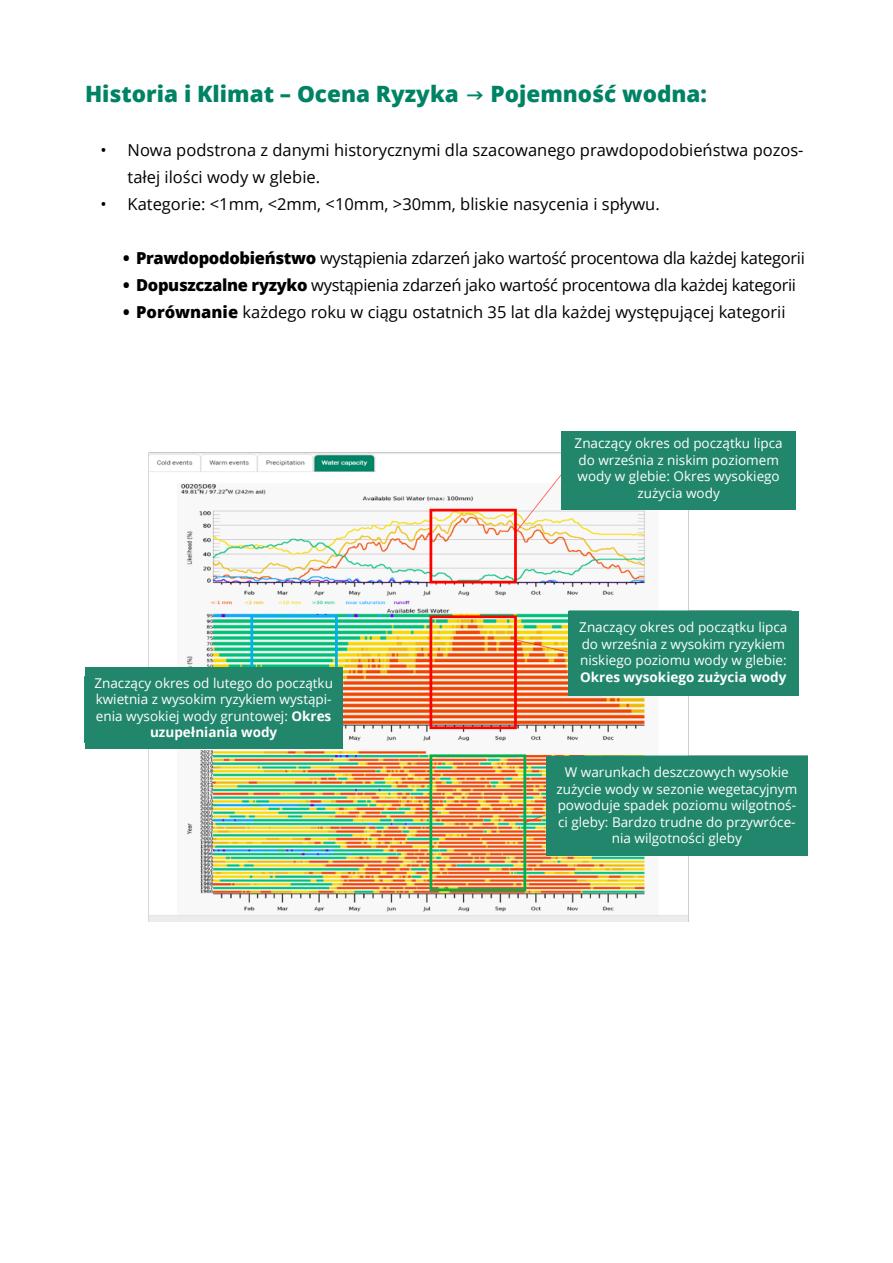
<style>
.page{position:relative;width:893px;height:1263px;background:#fff}
.page>*{position:absolute;margin:0;border:0;box-sizing:border-box;transform-origin:0 0}
.t1{font:800 22.5px "Open Sans";color:#008364}
.t2{font:16.5px/27px "Open Sans";color:#000}
.t3{font:16.5px "Open Sans";letter-spacing:-.02em;color:#000}
.t4{font:13.5px/16.5px "Open Sans";color:#fff;text-align:center}
.t5{font:700 13.5px "Open Sans";color:#fff}
.s1{font-weight:800}
.s2{font-weight:700}
</style>
<div class="page">
<img style="left:148px;top:452px;width:660px;height:470px">
<div style="left:561px;top:431px;width:235px;height:79px;background:#22866d"></div>
<div style="left:568px;top:611px;width:231px;height:84px;background:#22866d"></div>
<div style="left:546px;top:757px;width:262px;height:99px;background:#22866d"></div>
<div style="left:85px;top:667px;width:257px;height:82px;background:#22866d"></div>
<h1 class="t1" style="left:85px;top:77px;width:624px">Historia i Klimat – Ocena Ryzyka → Pojemność wodna:</h1>
<p class="t2" style="left:128px;top:136px;width:677px;text-indent:-27px">• Nowa podstrona z danymi historycznymi dla szacowanego prawdopodobieństwa pozos&shy;tałej ilości wody w glebie.</p>
<p class="t2" style="left:101px;top:190px;width:561px">• Kategorie: &lt;1mm, &lt;2mm, &lt;10mm, &gt;30mm, bliskie nasycenia i spływu.</p>
<p class="t3" style="left:123px;top:247px;width:683px"><span class="s1">• Prawdopodobieństwo</span> wystąpienia zdarzeń jako wartość procentowa dla każdej kategorii</p>
<p class="t3" style="left:123px;top:274px;width:674px"><span class="s1">• Dopuszczalne ryzyko</span> wystąpienia zdarzeń jako wartość procentowa dla każdej kategorii</p>
<p class="t2" style="left:123px;top:298px;width:664px"><span class="s1">• Porównanie</span> każdego roku w ciągu ostatnich 35 lat dla każdej występującej kategorii</p>
<p class="t4" style="left:94px;top:674px;width:240px">Znaczący okres od lutego do początku kwietnia z wysokim ryzykiem wystąpi&shy;enia wysokiej wody gruntowej: <span class="s2">Okres uzupełniania wody</span></p>
<p class="t4" style="left:575px;top:435px;width:210px">Znaczący okres od początku lipca do września z niskim poziomem wody w glebie: Okres wysokiego zużycia wody</p>
<p class="t4" style="left:579px;top:618px;width:210px;text-align:left">Znaczący okres od początku lipca do września z wysokim ryzykiem niskiego poziomu wody w glebie:</p>
<p class="t5" style="left:580px;top:667px;width:208px">Okres wysokiego zużycia wody</p>
<p class="t4" style="left:556px;top:764px;width:242px">W warunkach deszczowych wysokie zużycie wody w sezonie wegetacyjnym powoduje spadek poziomu wilgotnoś&shy;ci gleby: Bardzo trudne do przywróce&shy;nia wilgotności gleby</p>
</div>
